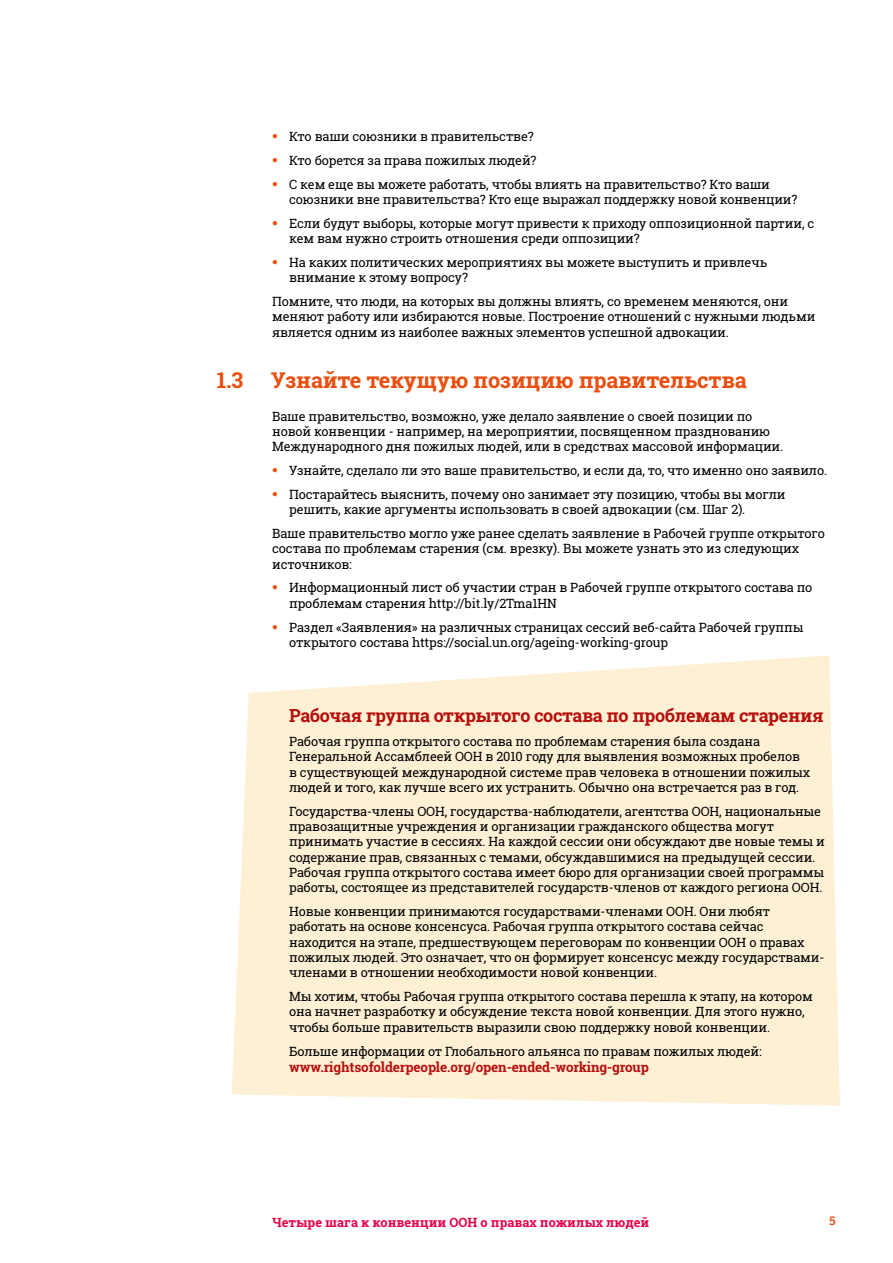
<style>
.page{position:relative;width:893px;height:1263px;background:#fff}
.page>*{position:absolute;margin:0;border:0;box-sizing:border-box;transform-origin:0 0}
.t1{font:700 21.75px "Roboto Slab";letter-spacing:-.01em;color:#e94e0f}
.t2{font:700 18px "Roboto Slab";letter-spacing:-.02em;color:#b70e0c}
.t3{font:700 13.5px "Roboto Slab";letter-spacing:-.01em;color:#b70e0c}
.t4{font:12.75px/15.3px "Roboto Slab";letter-spacing:-.01em;color:#000}
.t5{font:700 12.75px "Roboto Slab";color:#e50046}
.t6{font:700 12.75px "Lexia";color:#e94e0f}
.s1{font-family:"Lexia";font-size:13.5px;color:#e94e0f}
</style>
<div class="page">
<svg style="left:232px;top:656px;width:608px;height:450px;background:#fef1d8"></svg>
<p class="t4" style="left:272px;top:129px;width:263px"><span class="s1">•</span> Кто ваши союзники в правительстве?</p>
<p class="t4" style="left:272px;top:152px;width:266px"><span class="s1">•</span> Кто борется за права пожилых людей?</p>
<p class="t4" style="left:289px;top:176px;width:510px;text-indent:-17px"><span class="s1">•</span> С кем еще вы можете работать, чтобы влиять на правительство? Кто ваши союзники вне правительства? Кто еще выражал поддержку новой конвенции?</p>
<p class="t4" style="left:289px;top:215px;width:527px;text-indent:-17px"><span class="s1">•</span> Если будут выборы, которые могут привести к приходу оппозиционной партии, с кем вам нужно строить отношения среди оппозиции?</p>
<p class="t4" style="left:289px;top:254px;width:480px;text-indent:-17px"><span class="s1">•</span> На каких политических мероприятиях вы можете выступить и привлечь внимание к этому вопросу?</p>
<p class="t4" style="left:272px;top:293px;width:545px;line-height:15.8px">Помните, что люди, на которых вы должны влиять, со временем меняются, они меняют работу или избираются новые. Построение отношений с нужными людьми является одним из наиболее важных элементов успешной адвокации.</p>
<h1 class="t1" style="left:217px;top:366px;width:28px">1.3</h1>
<h1 class="t1" style="left:271px;top:366px;width:477px">Узнайте текущую позицию правительства</h1>
<p class="t4" style="left:272px;top:408px;width:513px">Ваше правительство, возможно, уже делало заявление о своей позиции по новой конвенции - например, на мероприятии, посвященном празднованию<br>Международного дня пожилых людей, или в средствах массовой информации.</p>
<p class="t4" style="left:272px;top:463px;width:556px"><span class="s1">•</span> Узнайте, сделало ли это ваше правительство, и если да, то, что именно оно заявило.</p>
<p class="t4" style="left:289px;top:486px;width:498px;text-indent:-17px"><span class="s1">•</span> Постарайтесь выяснить, почему оно занимает эту позицию, чтобы вы могли решить, какие аргументы использовать в своей адвокации (см. Шаг 2).</p>
<p class="t4" style="left:272px;top:526px;width:554px">Ваше правительство могло уже ранее сделать заявление в Рабочей группе открытого состава по проблемам старения (см. врезку). Вы можете узнать это из следующих источников:</p>
<p class="t4" style="left:289px;top:580px;width:525px;text-indent:-17px"><span class="s1">•</span> Информационный лист об участии стран в Рабочей группе открытого состава по проблемам старения http://bit.ly/2Tma1HN</p>
<p class="t4" style="left:289px;top:619px;width:516px;text-indent:-17px"><span class="s1">•</span> Раздел «Заявления» на различных страницах сессий веб-сайта Рабочей группы открытого состава https://social.un.org/ageing-working-group</p>
<h2 class="t2" style="left:289px;top:703px;width:536px">Рабочая группа открытого состава по проблемам старения</h2>
<p class="t4" style="left:289px;top:734px;width:523px">Рабочая группа открытого состава по проблемам старения была создана Генеральной Ассамблеей ООН в 2010 году для выявления возможных пробелов в существующей международной системе прав человека в отношении пожилых людей и того, как лучше всего их устранить. Обычно она встречается раз в год.</p>
<p class="t4" style="left:289px;top:803px;width:537px">Государства-члены ООН, государства-наблюдатели, агентства ООН, национальные правозащитные учреждения и организации гражданского общества могут принимать участие в сессиях. На каждой сессии они обсуждают две новые темы и содержание прав, связанных с темами, обсуждавшимися на предыдущей сессии.<br>Рабочая группа открытого состава имеет бюро для организации своей программы работы, состоящее из представителей государств-членов от каждого региона ООН.</p>
<p class="t4" style="left:289px;top:904px;width:537px">Новые конвенции принимаются государствами-членами ООН. Они любят работать на основе консенсуса. Рабочая группа открытого состава сейчас находится на этапе, предшествующем переговорам по конвенции ООН о правах пожилых людей. Это означает, что он формирует консенсус между государствами&shy;членами в отношении необходимости новой конвенции.</p>
<p class="t4" style="left:289px;top:989px;width:525px">Мы хотим, чтобы Рабочая группа открытого состава перешла к этапу, на котором она начнет разработку и обсуждение текста новой конвенции. Для этого нужно, чтобы больше правительств выразили свою поддержку новой конвенции.</p>
<p class="t4" style="left:289px;top:1043px;width:474px">Больше информации от Глобального альянса по правам пожилых людей:</p>
<p class="t3" style="left:289px;top:1057px;width:361px">www.rightsofolderpeople.org/open-ended-working-group</p>
<p class="t5" style="left:272px;top:1214px;width:379px">Четыре шага к конвенции ООН о правах пожилых людей</p>
<p class="t6" style="left:829px;top:1212px;width:8px">5</p>
</div>
